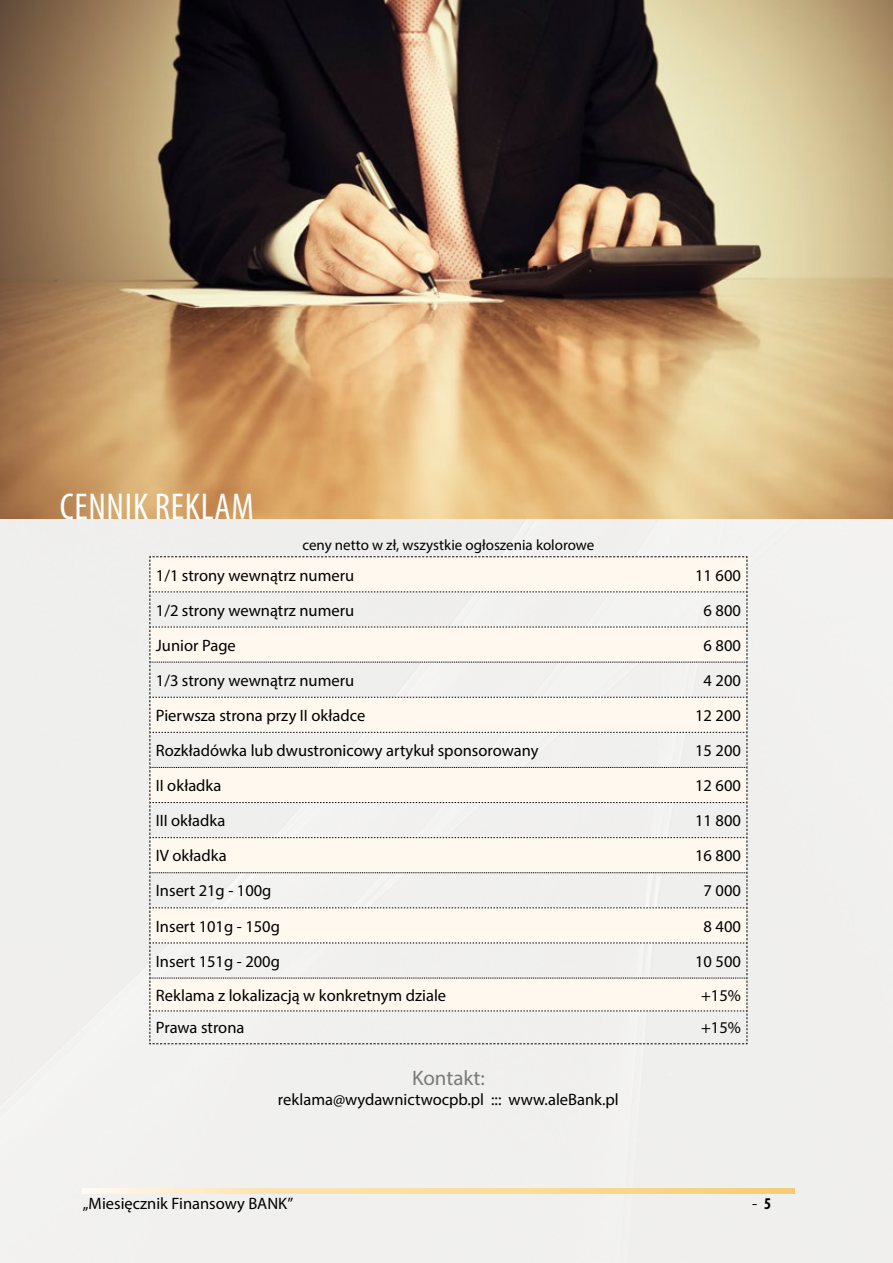
<style>
.page{position:relative;width:893px;height:1263px;background:#fff}
.page>*{position:absolute;margin:0;border:0;box-sizing:border-box;transform-origin:0 0}
.t1{font:condensed 37.5px "Myriad Pro";letter-spacing:.02em;color:#fff}
.t2{font:21px "Myriad Pro";color:#7a7a7a}
.t3{font:16.5px "Myriad Pro";color:#000}
.t4{font:15px "Myriad Pro";color:#000}
.s1{font-weight:700;font-stretch:condensed}
</style>
<div class="page">
<svg style="left:83px;top:1188px;width:711px;height:6px;background:#fadfa4"></svg>
<img style="left:0;top:0;width:893px;height:519px">
<svg style="left:149px;top:556px;width:599px;height:488px"></svg>
<h1 class="t1" style="left:60px;top:484px;width:196px">CENNIK REKLAM</h1>
<p class="t4" style="left:302px;top:536px;width:293px">ceny netto w zł, wszystkie ogłoszenia kolorowe</p>
<p class="t3" style="left:156px;top:565px;width:200px">1/1 strony wewnątrz numeru</p>
<p class="t3" style="left:695px;top:565px;width:47px">11 600</p>
<p class="t3" style="left:156px;top:600px;width:200px">1/2 strony wewnątrz numeru</p>
<p class="t3" style="left:704px;top:600px;width:39px">6 800</p>
<p class="t3" style="left:156px;top:635px;width:81px">Junior Page</p>
<p class="t3" style="left:704px;top:635px;width:39px">6 800</p>
<p class="t3" style="left:156px;top:670px;width:200px">1/3 strony wewnątrz numeru</p>
<p class="t3" style="left:704px;top:670px;width:39px">4 200</p>
<p class="t3" style="left:156px;top:705px;width:211px">Pierwsza strona przy II okładce</p>
<p class="t3" style="left:695px;top:705px;width:47px">12 200</p>
<p class="t3" style="left:156px;top:740px;width:384px">Rozkładówka lub dwustronicowy artykuł sponsorowany</p>
<p class="t3" style="left:695px;top:740px;width:47px">15 200</p>
<p class="t3" style="left:156px;top:775px;width:67px">II okładka</p>
<p class="t3" style="left:695px;top:775px;width:47px">12 600</p>
<p class="t3" style="left:156px;top:810px;width:71px">III okładka</p>
<p class="t3" style="left:695px;top:810px;width:47px">11 800</p>
<p class="t3" style="left:156px;top:846px;width:72px">IV okładka</p>
<p class="t3" style="left:695px;top:846px;width:47px">16 800</p>
<p class="t3" style="left:156px;top:881px;width:117px">I nsert 21g - 100g</p>
<p class="t3" style="left:704px;top:881px;width:39px">7 000</p>
<p class="t3" style="left:156px;top:916px;width:126px">I nsert 101g - 150g</p>
<p class="t3" style="left:704px;top:916px;width:39px">8 400</p>
<p class="t3" style="left:156px;top:951px;width:126px">I nsert 151g - 200g</p>
<p class="t3" style="left:695px;top:951px;width:47px">10 500</p>
<p class="t3" style="left:156px;top:985px;width:292px">Reklama z lokalizacją w konkretnym dziale</p>
<p class="t3" style="left:701px;top:985px;width:41px">+15%</p>
<p class="t3" style="left:156px;top:1018px;width:90px">Prawa strona</p>
<p class="t3" style="left:701px;top:1018px;width:41px">+15%</p>
<p class="t2" style="left:412px;top:1065px;width:74px">Kontakt:</p>
<p class="t3" style="left:278px;top:1089px;width:342px">reklama@wydawnictwocpb.pl ::: www.aleBank.pl</p>
<p class="t3" style="left:83px;top:1194px;width:212px">„Miesięcznik Finansowy BANK”</p>
<p class="t3" style="left:752px;top:1194px;width:21px">- <span class="s1">5</span></p>
</div>
